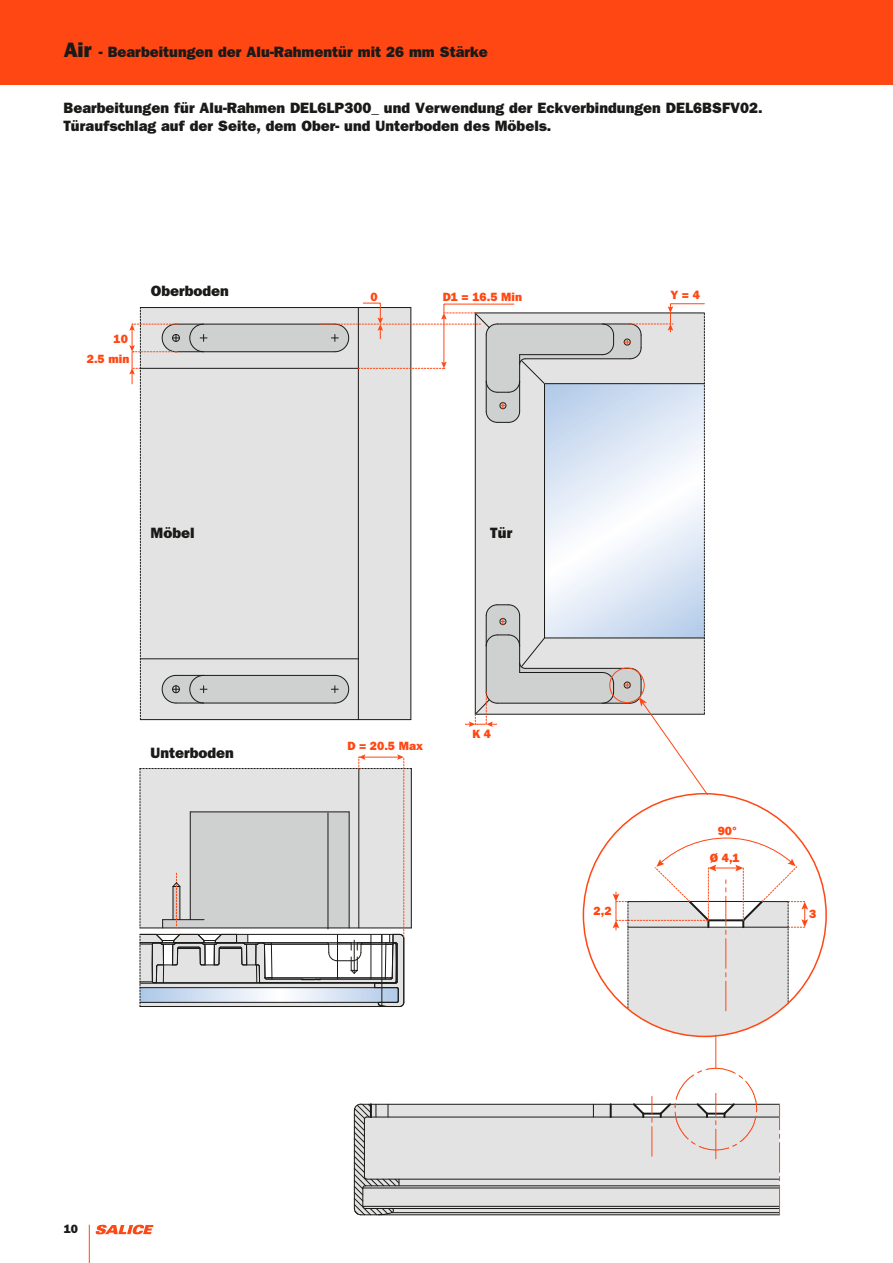
<style>
.page{position:relative;width:893px;height:1263px;background:#fff}
.page>*{position:absolute;margin:0;border:0;box-sizing:border-box;transform-origin:0 0}
.t1{font:15px/18px "ITC Franklin Gothic Std Hvy";color:#1a1a18}
.t2{font:12px "ITC Franklin Gothic Std Hvy";color:#ff4713}
.t3{font:12px "ITC Franklin Gothic Std Hvy";color:#1a1a18}
.s1{font-size:21px}
</style>
<div class="page">
<div style="left:0;top:0;width:893px;height:85px;background:#ff4713"></div>
<div style="left:400px;top:1105px;width:380px;height:109px;background:#e3e3e3"></div>
<hr style="left:361px;top:1104px;width:418px;height:1px;background:#1a1a18">
<hr style="left:367px;top:1116px;width:412px;height:1px;background:#1a1a18">
<hr style="left:367px;top:1179px;width:412px;height:1px;background:#1a1a18">
<hr style="left:365px;top:1185px;width:414px;height:1px;background:#1a1a18">
<hr style="left:363px;top:1188px;width:416px;height:1px;background:#1a1a18">
<hr style="left:363px;top:1206px;width:416px;height:1px;background:#1a1a18">
<hr style="left:365px;top:1208px;width:414px;height:1px;background:#1a1a18">
<hr style="left:392px;top:1212px;width:387px;height:1px;background:#1a1a18">
<hr style="left:361px;top:1214px;width:418px;height:1px;background:#1a1a18">
<svg style="left:610px;top:1104px;width:2px;height:13px"></svg>
<hr style="left:715px;top:1129px;width:1px;height:30px;background:#ff4713">
<hr style="left:651px;top:1126px;width:1px;height:30px;background:#ff4713">
<hr style="left:779px;top:1185px;width:1px;height:30px;background:#ff4713">
<hr style="left:779px;top:1142px;width:1px;height:30px;background:#ff4713">
<svg style="left:779px;top:1104px;width:1px;height:34px"></svg>
<svg style="left:353px;top:1103px;width:47px;height:113px;background:#c1c1c1"></svg>
<svg style="left:631px;top:1068px;width:126px;height:82px"></svg>
<hr style="left:715px;top:1035px;width:1px;height:33px;background:#ff4713">
<svg style="left:129px;top:302px;width:679px;height:734px"></svg>
<hr style="left:89px;top:1225px;width:1px;height:38px;background:#ff4713">
<svg style="left:96px;top:1225px;width:58px;height:9px"></svg>
<p class="t1" style="left:64px;top:43px;width:426px"><span class="s1">Air</span> - Bearbeitungen der Alu-Rahmentür mit 26 mm Stärke</p>
<p class="t1" style="left:63px;top:99px;width:701px">Bearbeitungen für Alu-Rahmen DEL6LP300_ und Verwendung der Eckverbindungen DEL6BSFV02.<br>Türaufschlag auf der Seite, dem Ober- und Unterboden des Möbels.</p>
<p class="t2" style="left:114px;top:331px;width:16px">10</p>
<p class="t2" style="left:87px;top:352px;width:44px">2.5 min</p>
<p class="t1" style="left:151px;top:282px;width:79px">Oberboden</p>
<p class="t2" style="left:370px;top:289px;width:9px">0</p>
<p class="t2" style="left:443px;top:289px;width:81px">D1 = 16.5 Min</p>
<p class="t1" style="left:151px;top:523px;width:46px">Möbel</p>
<p class="t1" style="left:490px;top:523px;width:24px">Tür</p>
<p class="t2" style="left:670px;top:288px;width:31px">Y = 4</p>
<p class="t1" style="left:151px;top:743px;width:85px">Unterboden</p>
<p class="t2" style="left:347px;top:739px;width:77px">D = 20.5 Max</p>
<p class="t2" style="left:472px;top:726px;width:20px">K 4</p>
<p class="t2" style="left:718px;top:824px;width:21px">90°</p>
<p class="t2" style="left:710px;top:851px;width:31px">Ø 4,1</p>
<p class="t2" style="left:594px;top:904px;width:19px">2,2</p>
<p class="t2" style="left:809px;top:907px;width:9px">3</p>
<p class="t3" style="left:64px;top:1222px;width:16px">10</p>
</div>
